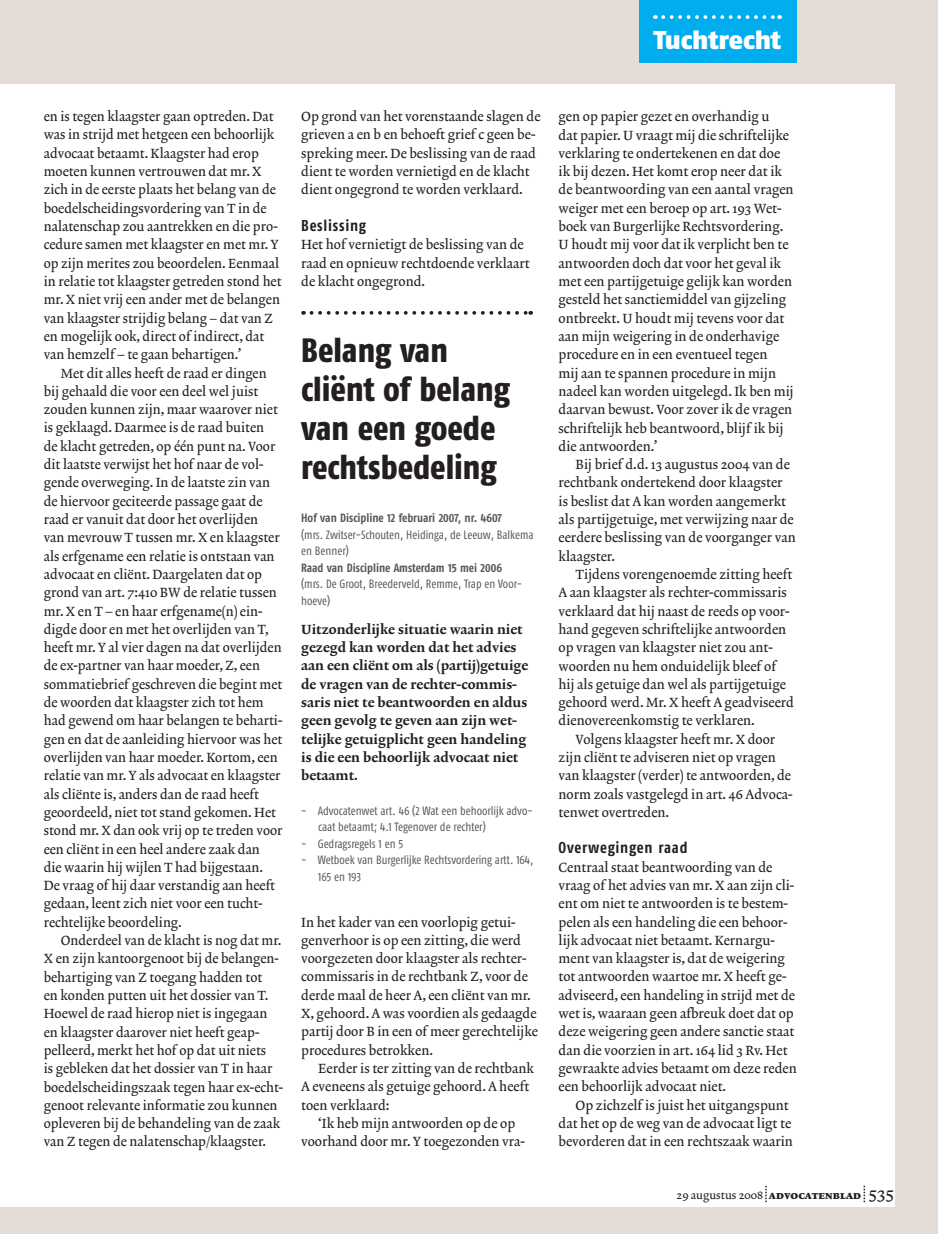
<style>
.page{position:relative;width:938px;height:1234px;background:#fff}
.page>*{position:absolute;margin:0;border:0;box-sizing:border-box;transform-origin:0 0}
.t1{font:33.75px/39px "Fago Co Exb Lf";color:#231f20}
.t2{font:25.65px "Fago No Black Lf";letter-spacing:-.005em;color:#fff}
.t3{font:15.75px "Fago Co Bold Lf";letter-spacing:.045em;color:#231f20}
.t4{font:13.5px/18.3px "Lexicon No 2 Roman A Txt";color:#231f20}
.t5{font:13.5px/18.3px "Lexicon No 2 Roman D Txt";color:#231f20}
.t6{font:12px/16.5px "Fago Co Regular Lf";color:#57585a}
.t7{font:12px "Fago Co Bold Lf";color:#57585a}
.t8{font:11.25px "Lexicon No 2 Roman A Txt";color:#231f20}
.s1{font-family:"Lexicon No 2 Roman F Exp"}
.s2{font-size:17.25px}
</style>
<div class="page">
<hr style="left:0;top:0;width:1px;height:1234px;background:#e6dcd7">
<hr style="left:0;top:85px;width:1px;height:1121px;background:#fff">
<div style="left:1px;top:0;width:937px;height:1234px;background:#e6dcd7"></div>
<div style="left:1px;top:85px;width:893px;height:1121px;background:#fff"></div>
<svg style="left:765px;top:1186px;width:1px;height:16px"></svg>
<svg style="left:863px;top:1186px;width:2px;height:16px"></svg>
<div style="left:639px;top:0;width:157px;height:62px;background:#00aeef"></div>
<svg style="left:663px;top:15px;width:117px;height:4px"></svg>
<svg style="left:311px;top:311px;width:220px;height:4px"></svg>
<h2 class="t2" style="left:653px;top:24px;width:130px">Tuchtrecht</h2>
<p class="t4" style="left:44px;top:108px;width:239px">en is tegen klaagster gaan optreden. Dat was in strijd met hetgeen een behoorlijk advocaat betaamt. Klaagster had erop moeten kunnen vertrouwen dat mr. X zich in de eerste plaats het belang van de boedelscheidingsvordering van T in de nalatenschap zou aantrekken en die pro&shy;cedure samen met klaagster en met mr. Y op zijn merites zou beoordelen. Eenmaal in relatie tot klaagster getreden stond het mr. X niet vrij een ander met de belangen van klaagster strijdig belang – dat van Z en mogelijk ook, direct of indirect, dat van hemzelf – te gaan behartigen.’</p>
<p class="t4" style="left:44px;top:364px;width:240px;text-indent:17px">Met dit alles heeft de raad er dingen bij gehaald die voor een deel wel juist zouden kunnen zijn, maar waarover niet is geklaagd. Daarmee is de raad buiten<br>de klacht getreden, op één punt na. Voor dit laatste verwijst het hof naar de vol&shy;gende overweging. In de laatste zin van de hiervoor geciteerde passage gaat de raad er vanuit dat door het overlijden<br>van mevrouw T tussen mr. X en klaagster als erfgename een relatie is ontstaan van advocaat en cliënt. Daargelaten dat op grond van art. 7:410 BW de relatie tussen mr. X en T – en haar erfgename(n) ein&shy;digde door en met het overlijden van T, heeft mr. Y al vier dagen na dat overlijden de ex-partner van haar moeder, Z, een sommatiebrief geschreven die begint met de woorden dat klaagster zich tot hem had gewend om haar belangen te beharti&shy;gen en dat de aanleiding hiervoor was het overlijden van haar moeder. Kortom, een relatie van mr. Y als advocaat en klaagster als cliënte is, anders dan de raad heeft geoordeeld, niet tot stand gekomen. Het stond mr. X dan ook vrij op te treden voor een cliënt in een heel andere zaak dan<br>die waarin hij wijlen T had bijgestaan.<br>De vraag of hij daar verstandig aan heeft gedaan, leent zich niet voor een tucht&shy;rechtelijke beoordeling.</p>
<p class="t4" style="left:44px;top:932px;width:241px;text-indent:17px">Onderdeel van de klacht is nog dat mr.<br>X en zijn kantoorgenoot bij de belangen&shy;behartiging van Z toegang hadden tot<br>en konden putten uit het dossier van T.<br>Hoewel de raad hierop niet is ingegaan en klaagster daarover niet heeft geap&shy;pelleerd, merkt het hof op dat uit niets<br>is gebleken dat het dossier van T in haar boedelscheidingszaak tegen haar ex-echt&shy;genoot relevante informatie zou kunnen opleveren bij de behandeling van de zaak van Z tegen de nalatenschap/klaagster.</p>
<p class="t4" style="left:301px;top:108px;width:241px">Op grond van het vorenstaande slagen de grieven a en b en behoeft grief c geen be&shy;spreking meer. De beslissing van de raad dient te worden vernietigd en de klacht dient ongegrond te worden verklaard.</p>
<p class="t3" style="left:301px;top:216px;width:66px">Beslissing</p>
<p class="t4" style="left:301px;top:236px;width:230px">Het hof vernietigt de beslissing van de raad en opnieuw rechtdoende verklaart de klacht ongegrond.</p>
<h1 class="t1" style="left:301px;top:330px;width:210px">Belang van cliënt of belang van een goede rechtsbedeling</h1>
<p class="t7" style="left:301px;top:511px;width:202px">Hof van Discipline 12 februari 2007, nr. 4607</p>
<p class="t6" style="left:301px;top:526px;width:234px">(mrs. Zwitser-Schouten, Heidinga, de Leeuw, Balkema en Benner)</p>
<p class="t7" style="left:301px;top:560px;width:202px">Raad van Discipline Amsterdam 15 mei 2006</p>
<p class="t6" style="left:301px;top:575px;width:222px">(mrs. De Groot, Breederveld, Remme, Trap en Voor&shy;hoeve)</p>
<p class="t5" style="left:301px;top:620px;width:228px">Uitzonderlijke situatie waarin niet gezegd kan worden dat het advies aan een cliënt om als (partij)getuige de vragen van de rechter-commis&shy;saris niet te beantwoorden en aldus geen gevolg te geven aan zijn wet&shy;telijke getuigplicht geen handeling is die een behoorlijk advocaat niet betaamt.</p>
<p class="t6" style="left:318px;top:802px;width:216px;text-indent:-17px">- Advocatenwet art. 46 (2 Wat een behoorlijk advo&shy;caat betaamt; 4.1 Tegenover de rechter)</p>
<p class="t6" style="left:301px;top:835px;width:104px">- Gedragsregels 1 en 5</p>
<p class="t6" style="left:318px;top:852px;width:217px;text-indent:-17px">- Wetboek van Burgerlijke Rechtsvordering artt. 164,<br>165 en 193</p>
<p class="t4" style="left:301px;top:913px;width:238px">In het kader van een voorlopig getui&shy;genverhoor is op een zitting, die werd voorgezeten door klaagster als rechter&shy;commissaris in de rechtbank Z, voor de derde maal de heer A, een cliënt van mr.<br>X, gehoord. A was voordien als gedaagde partij door B in een of meer gerechtelijke procedures betrokken.</p>
<p class="t4" style="left:301px;top:1060px;width:234px;text-indent:17px">Eerder is ter zitting van de rechtbank<br>A eveneens als getuige gehoord. A heeft toen verklaard:</p>
<p class="t4" style="left:301px;top:1115px;width:225px;text-align:center">‘Ik heb mijn antwoorden op de op voorhand door mr. Y toegezonden vra-</p>
<p class="t4" style="left:558px;top:108px;width:237px">gen op papier gezet en overhandig u<br>dat papier. U vraagt mij die schriftelijke verklaring te ondertekenen en dat doe ik bij dezen. Het komt erop neer dat ik de beantwoording van een aantal vragen weiger met een beroep op art. 193 Wet&shy;boek van Burgerlijke Rechtsvordering.<br>U houdt mij voor dat ik verplicht ben te antwoorden doch dat voor het geval ik met een partijgetuige gelijk kan worden gesteld het sanctiemiddel van gijzeling ontbreekt. U houdt mij tevens voor dat aan mijn weigering in de onderhavige procedure en in een eventueel tegen<br>mij aan te spannen procedure in mijn nadeel kan worden uitgelegd. Ik ben mij daarvan bewust. Voor zover ik de vragen schriftelijk heb beantwoord, blijf ik bij die antwoorden.’</p>
<p class="t4" style="left:558px;top:456px;width:239px;text-indent:17px">Bij brief d.d. 13 augustus 2004 van de rechtbank ondertekend door klaagster<br>is beslist dat A kan worden aangemerkt als partijgetuige, met verwijzing naar de eerdere beslissing van de voorganger van klaagster.</p>
<p class="t4" style="left:558px;top:566px;width:237px;text-indent:17px">Tijdens vorengenoemde zitting heeft A aan klaagster als rechter-commissaris verklaard dat hij naast de reeds op voor&shy;hand gegeven schriftelijke antwoorden op vragen van klaagster niet zou ant&shy;woorden nu hem onduidelijk bleef of hij als getuige dan wel als partijgetuige gehoord werd. Mr. X heeft A geadviseerd dienovereenkomstig te verklaren.</p>
<p class="t4" style="left:558px;top:730px;width:235px;text-indent:17px">Volgens klaagster heeft mr. X door zijn cliënt te adviseren niet op vragen van klaagster (verder) te antwoorden, de norm zoals vastgelegd in art. 46 Advoca&shy;tenwet overtreden.</p>
<p class="t3" style="left:558px;top:838px;width:131px">Overwegingen raad</p>
<p class="t4" style="left:558px;top:858px;width:240px">Centraal staat beantwoording van de vraag of het advies van mr. X aan zijn cli&shy;ënt om niet te antwoorden is te bestem&shy;pelen als een handeling die een behoor&shy;lijk advocaat niet betaamt. Kernargu&shy;ment van klaagster is, dat de weigering tot antwoorden waartoe mr. X heeft ge&shy;adviseerd, een handeling in strijd met de wet is, waaraan geen afbreuk doet dat op deze weigering geen andere sanctie staat dan die voorzien in art. 164 lid 3 Rv. Het gewraakte advies betaamt om deze reden een behoorlijk advocaat niet.</p>
<p class="t4" style="left:558px;top:1096px;width:236px;text-indent:17px">Op zichzelf is juist het uitgangspunt dat het op de weg van de advocaat ligt te bevorderen dat in een rechtszaak waarin</p>
<p class="t8" style="left:676px;top:1189px;width:219px">29 augustus 2008 <span class="s1">advocatenblad</span> <span class="s2">535</span></p>
</div>
